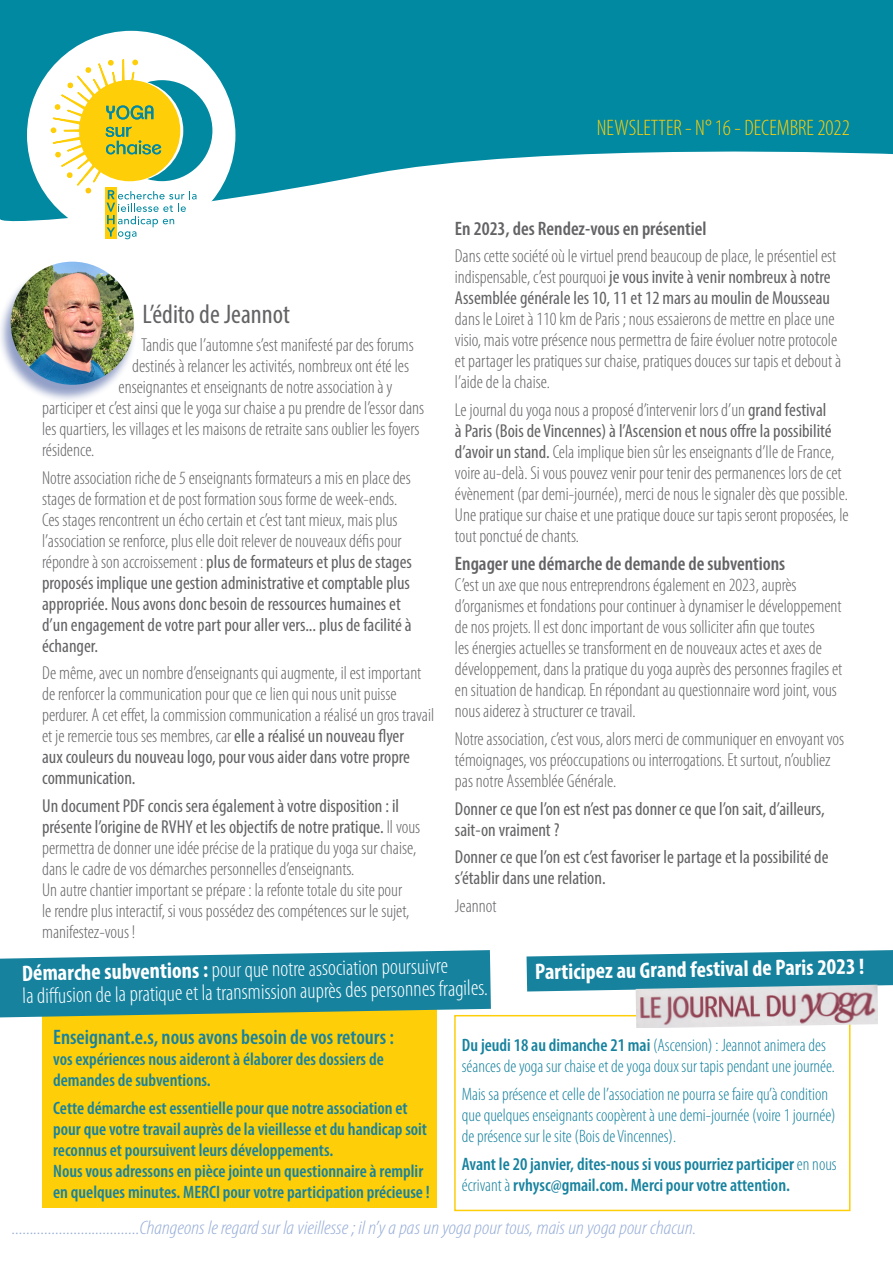
<style>
.page{position:relative;width:893px;height:1263px;background:#fff}
.page>*{position:absolute;margin:0;border:0;box-sizing:border-box;transform-origin:0 0}
.t1{font:condensed 27px "Myriad Pro";color:#636366}
.t2{font:300 condensed 22.5px/22.5px "Myriad Pro";color:#fff}
.t3{font:700 condensed 22.5px "Myriad Pro";color:#fff}
.t4{font:300 condensed 22.5px "Myriad Pro";color:#fece08}
.t5{font:600 condensed 21px "Myriad Pro";color:#17829e}
.t6{font:italic 300 condensed 19.5px "Myriad Pro";color:#96add8;scale:1.1 1}
.t7{font:600 condensed 19.5px "Myriad Pro";color:#636366}
.t8{font:300 condensed 18.75px/21px "Myriad Pro";color:#636366}
.t9{font:condensed 18.75px/21px "Myriad Pro";color:#636366}
.t10{font:600 condensed 18px/21px "Myriad Pro";color:#17829e}
.t11{font:300 condensed 18px/21px "Myriad Pro";color:#17829e}
.s1{font-weight:400}
.s2{font-weight:700}
.s3{font-weight:600}
.s4{font-weight:300}
</style>
<div class="page">
<div style="left:454px;top:1015px;width:396px;height:196px;background:#fff;border:2px solid #fece08"></div>
<div style="left:42px;top:960px;width:395px;height:247px;background:#fece08"></div>
<svg style="left:0;top:0;width:893px;height:222px;fill:#0089a1"></svg>
<div style="left:0;top:264px;width:137px;height:139px;background:#253f8e;opacity:.5"></div>
<img style="left:11px;top:262px;width:123px;height:123px;border-radius:62px">
<div style="left:27px;top:31px;width:208px;height:208px;background:#fff;border-radius:50%"></div>
<svg style="left:50px;top:58px;width:162px;height:181px"></svg>
<svg style="left:0;top:950px;width:491px;height:67px;background:#338f9e"></svg>
<svg style="left:526px;top:950px;width:367px;height:41px;background:#2e8ea7"></svg>
<img style="left:636px;top:985px;width:242px;height:43px">
<p class="t4" style="left:597px;top:115px;width:254px">NEWSLETTER - N° 16 - DECEMBRE 2022</p>
<p class="t1" style="left:143px;top:298px;width:149px">L’édito de Jeannot</p>
<p class="t8" style="left:141px;top:334px;width:274px">Tandis que l’automne s’est manifesté par des forums</p>
<p class="t8" style="left:132px;top:355px;width:278px">destinés à relancer les activités, nombreux ont été les</p>
<p class="t8" style="left:119px;top:376px;width:275px">enseignantes et enseignants de notre association à y</p>
<p class="t8" style="left:42px;top:397px;width:384px">participer et c’est ainsi que le yoga sur chaise a pu prendre de l’essor dans</p>
<p class="t8" style="left:42px;top:418px;width:379px">les quartiers, les villages et les maisons de retraite sans oublier les foyers</p>
<p class="t8" style="left:42px;top:439px;width:54px">résidence.</p>
<p class="t8" style="left:42px;top:467px;width:371px">Notre association riche de 5 enseignants formateurs a mis en place des stages de formation et de post formation sous forme de week-ends.<br>Ces stages rencontrent un écho certain et c’est tant mieux, mais plus l’association se renforce, plus elle doit relever de nouveaux défis pour répondre à son accroissement : <span class="s1">plus de formateurs et plus de stages proposés implique une gestion administrative et comptable plus appropriée. Nous avons donc besoin de ressources humaines et d’un engagement de votre part pour aller vers... plus de facilité à échanger.</span></p>
<p class="t8" style="left:42px;top:662px;width:394px">De même, avec un nombre d’enseignants qui augmente, il est important de renforcer la communication pour que ce lien qui nous unit puisse perdurer. A cet effet, la commission communication a réalisé un gros travail et je remercie tous ses membres, car <span class="s1">elle a réalisé un nouveau flyer<br>aux couleurs du nouveau logo, pour vous aider dans votre propre communication.</span></p>
<p class="t8" style="left:42px;top:795px;width:380px"><span class="s1">Un document PDF concis sera également à votre disposition : il présente l’origine de RVHY et les objectifs de notre pratique.</span> Il vous permettra de donner une idée précise de la pratique du yoga sur chaise, dans le cadre de vos démarches personnelles d’enseignants.<br>Un autre chantier important se prépare : la refonte totale du site pour<br>le rendre plus interactif, si vous possédez des compétences sur le sujet, manifestez-vous !</p>
<p class="t7" style="left:455px;top:216px;width:253px">En 2023, des Rendez-vous en présentiel</p>
<p class="t8" style="left:455px;top:246px;width:388px">Dans cette société où le virtuel prend beaucoup de place, le présentiel est indispensable, c’est pourquoi <span class="s1">je vous invite à venir nombreux à notre Assemblée générale les 10, 11 et 12 mars au moulin de Mousseau </span>dans le Loiret à 110 km de Paris ; nous essaierons de mettre en place une visio, mais votre présence nous permettra de faire évoluer notre protocole et partager les pratiques sur chaise, pratiques douces sur tapis et debout à l’aide de la chaise.</p>
<p class="t8" style="left:455px;top:399px;width:395px">Le journal du yoga nous a proposé d’intervenir lors d’un <span class="s1">grand festival<br>à Paris (Bois de Vincennes) à l’Ascension et nous offre la possibilité d’avoir un stand.</span> Cela implique bien sûr les enseignants d’Ile de France, voire au-delà. Si vous pouvez venir pour tenir des permanences lors de cet évènement (par demi-journée), merci de nous le signaler dès que possible.<br>Une pratique sur chaise et une pratique douce sur tapis seront proposées, le tout ponctué de chants.</p>
<p class="t7" style="left:455px;top:551px;width:332px">Engager une démarche de demande de subventions</p>
<p class="t8" style="left:455px;top:574px;width:389px">C’est un axe que nous entreprendrons également en 2023, auprès d’organismes et fondations pour continuer à dynamiser le développement de nos projets. Il est donc important de vous solliciter afin que toutes<br>les énergies actuelles se transforment en de nouveaux actes et axes de développement, dans la pratique du yoga auprès des personnes fragiles et en situation de handicap. En répondant au questionnaire word joint, vous nous aiderez à structurer ce travail.</p>
<p class="t8" style="left:455px;top:728px;width:391px">Notre association, c’est vous, alors merci de communiquer en envoyant vos témoignages, vos préoccupations ou interrogations. Et surtout, n’oubliez pas notre Assemblée Générale.</p>
<p class="t9" style="left:455px;top:798px;width:371px">Donner ce que l’on est n’est pas donner ce que l’on sait, d’ailleurs, sait-on vraiment ?</p>
<p class="t9" style="left:455px;top:846px;width:375px">Donner ce que l’on est c’est favoriser le partage et la possibilité de s’établir dans une relation.</p>
<p class="t8" style="left:455px;top:895px;width:43px">Jeannot</p>
<p class="t2" style="left:22px;top:962px;width:467px;rotate:-1deg"><span class="s2">Démarche subventions :</span> pour que notre association poursuivre<br>la diff usion de la pratique et la transmission auprès des personnes fragiles.</p>
<p class="t3" style="left:535px;top:958px;width:331px;rotate:-1deg">Participez au Grand festival de Paris 2023 !</p>
<p class="t11" style="left:462px;top:1034px;width:375px"><span class="s3">Du jeudi 18 au dimanche 21 mai</span> (Ascension) : Jeannot animera des séances de yoga sur chaise et de yoga doux sur tapis pendant une journée.</p>
<p class="t11" style="left:462px;top:1083px;width:375px">Mais sa présence et celle de l’association ne pourra se faire qu’à condition que quelques enseignants coopèrent à une demi-journée (voire 1 journée) de présence sur le site (Bois de Vincennes).</p>
<p class="t10" style="left:462px;top:1153px;width:376px">Avant le 20 janvier, dites-nous si vous pourriez participer <span class="s4">en nous écrivant à</span> rvhysc@gmail.com. Merci pour votre attention.</p>
<p class="t5" style="left:53px;top:1024px;width:342px">Enseignant.e.s, nous avons besoin de vos retours :</p>
<p class="t10" style="left:53px;top:1048px;width:332px">vos expériences nous aideront à élaborer des dossiers de demandes de subventions.</p>
<p class="t10" style="left:53px;top:1097px;width:378px">Cette démarche est essentielle pour que notre association et pour que votre travail auprès de la vieillesse et du handicap soit reconnus et poursuivent leurs développements.<br>Nous vous adressons en pièce jointe un questionnaire à remplir en quelques minutes. MERCI pour votre participation précieuse !</p>
<p class="t6" style="left:12px;top:1216px;width:624px">...................................Changeons le regard sur la vieillesse ; il n’y a pas un yoga pour tous, mais un yoga pour chacun.</p>
</div>
